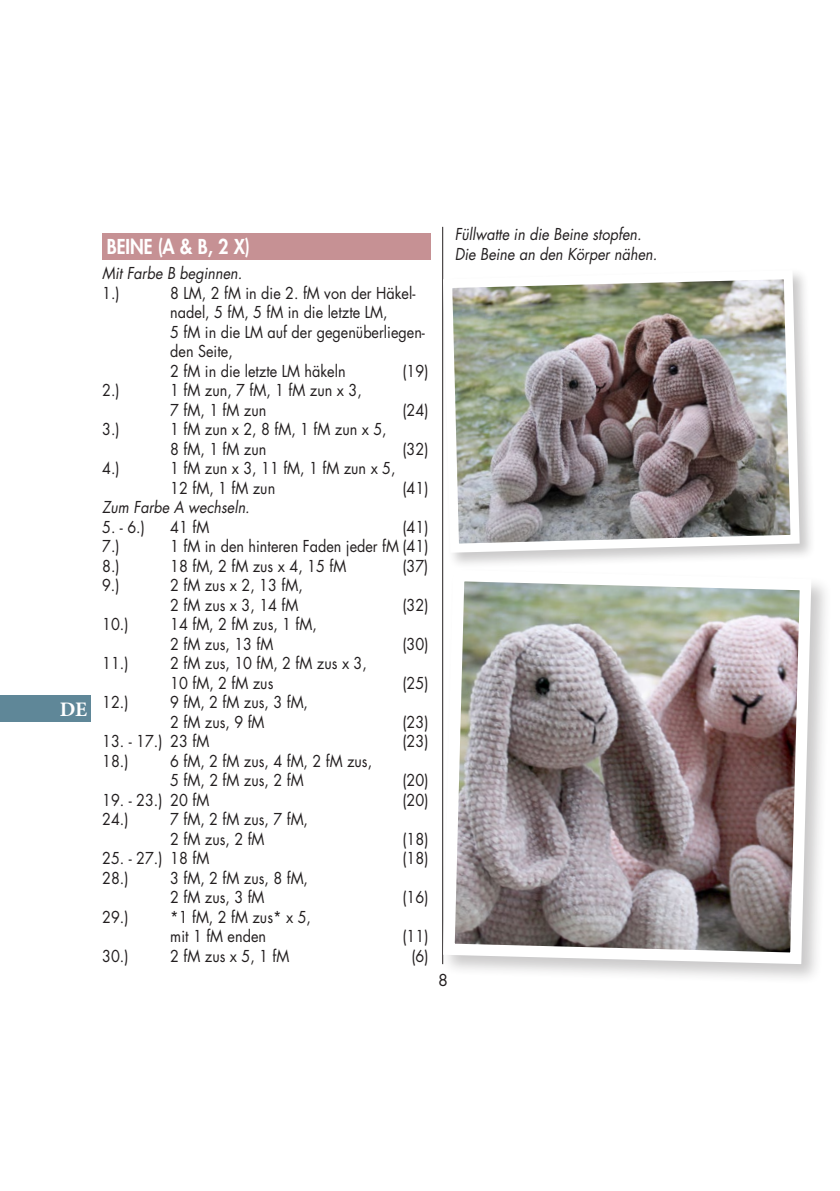
<style>
.page{position:relative;width:840px;height:1191px;background:#fff}
.page>*{position:absolute;margin:0;border:0;box-sizing:border-box;transform-origin:0 0}
.t1{font:700 20.6px "Minion Pro";color:#fff}
.t2{font:800 20px "Futura Std";color:#fff;scale:.9 1}
.t3{font:16px/19.4px "Futura Std";color:#231f20;scale:.9 1}
.t4{font:italic 16px/19.6px "Futura Std";color:#231f20;scale:.9 1}
.t5{font:16px "Futura Std";color:#231f20}
</style>
<div class="page">
<hr style="left:442px;top:227px;width:1px;height:737px;background:#231f20">
<div style="left:102px;top:233px;width:328px;height:26px;background:#c69194"></div>
<div style="left:0;top:695px;width:91px;height:27px;background:#5f8798"></div>
<div style="left:441px;top:268px;width:374px;height:301px;background:#231f20;opacity:.24"></div>
<img style="left:441px;top:265px;width:362px;height:292px">
<div style="left:440px;top:567px;width:391px;height:418px;background:#231f20;opacity:.24"></div>
<img style="left:440px;top:564px;width:376px;height:406px">
<p class="t1" style="left:60px;top:695px;width:29px">DE</p>
<p class="t2" style="left:107px;top:234px;width:160px">BEINE (A &amp; B, 2 X)</p>
<p class="t4" style="left:102px;top:263px;width:157px">Mit Farbe B beginnen.</p>
<p class="t3" style="left:102px;top:283px;width:21px">1.)</p>
<p class="t3" style="left:170px;top:283px;width:284px">8 LM, 2 fM in die 2. fM von der Häkel&shy;nadel, 5 fM, 5 fM in die letzte LM,<br>5 fM in die LM auf der gegenüberliegen&shy;den Seite,<br>2 fM in die letzte LM häkeln</p>
<p class="t3" style="left:402px;top:361px;width:30px">(19)</p>
<p class="t3" style="left:102px;top:381px;width:21px">2.)</p>
<p class="t3" style="left:170px;top:381px;width:214px">1 fM zun, 7 fM, 1 fM zun x 3,<br>7 fM, 1 fM zun</p>
<p class="t3" style="left:102px;top:420px;width:21px">3.)</p>
<p class="t3" style="left:170px;top:420px;width:242px">1 fM zun x 2, 8 fM, 1 fM zun x 5,<br>8 fM, 1 fM zun</p>
<p class="t3" style="left:102px;top:459px;width:21px">4.)</p>
<p class="t3" style="left:170px;top:459px;width:252px">1 fM zun x 3, 11 fM, 1 fM zun x 5,<br>12 fM, 1 fM zun</p>
<p class="t3" style="left:402px;top:400px;width:30px">(24)</p>
<p class="t3" style="left:402px;top:439px;width:30px">(32)</p>
<p class="t3" style="left:402px;top:478px;width:30px">(41)</p>
<p class="t4" style="left:102px;top:497px;width:165px">Zum Farbe A wechseln.</p>
<p class="t3" style="left:102px;top:517px;width:49px">5. - 6.)</p>
<p class="t3" style="left:170px;top:517px;width:45px">41 fM</p>
<p class="t3" style="left:402px;top:517px;width:30px">(41)</p>
<p class="t3" style="left:102px;top:537px;width:21px">7.)</p>
<p class="t3" style="left:170px;top:537px;width:288px">1 fM in den hinteren Faden jeder fM (41)</p>
<p class="t3" style="left:102px;top:556px;width:21px">8.)</p>
<p class="t3" style="left:170px;top:556px;width:197px">18 fM, 2 fM zus x 4, 15 fM</p>
<p class="t3" style="left:402px;top:556px;width:30px">(37)</p>
<p class="t3" style="left:102px;top:576px;width:21px">9.)</p>
<p class="t3" style="left:170px;top:576px;width:149px">2 fM zus x 2, 13 fM,<br>2 fM zus x 3, 14 fM</p>
<p class="t3" style="left:402px;top:595px;width:30px">(32)</p>
<p class="t3" style="left:102px;top:615px;width:31px">10.)</p>
<p class="t3" style="left:170px;top:615px;width:164px">14 fM, 2 fM zus, 1 fM,<br>2 fM zus, 13 fM</p>
<p class="t3" style="left:102px;top:654px;width:31px">11.)</p>
<p class="t3" style="left:170px;top:654px;width:220px">2 fM zus, 10 fM, 2 fM zus x 3,<br>10 fM, 2 fM zus</p>
<p class="t3" style="left:102px;top:693px;width:31px">12.)</p>
<p class="t3" style="left:170px;top:693px;width:154px">9 fM, 2 fM zus, 3 fM,<br>2 fM zus, 9 fM</p>
<p class="t3" style="left:402px;top:634px;width:30px">(30)</p>
<p class="t3" style="left:402px;top:673px;width:30px">(25)</p>
<p class="t3" style="left:402px;top:712px;width:30px">(23)</p>
<p class="t3" style="left:102px;top:732px;width:120px">13. - 17.) 23 fM</p>
<p class="t3" style="left:402px;top:732px;width:30px">(23)</p>
<p class="t3" style="left:102px;top:751px;width:31px">18.)</p>
<p class="t3" style="left:170px;top:751px;width:226px">6 fM, 2 fM zus, 4 fM, 2 fM zus,<br>5 fM, 2 fM zus, 2 fM</p>
<p class="t3" style="left:402px;top:771px;width:30px">(20)</p>
<p class="t3" style="left:102px;top:790px;width:120px">19. - 23.) 20 fM</p>
<p class="t3" style="left:402px;top:790px;width:30px">(20)</p>
<p class="t3" style="left:102px;top:810px;width:31px">24.)</p>
<p class="t3" style="left:170px;top:810px;width:154px">7 fM, 2 fM zus, 7 fM,<br>2 fM zus, 2 fM</p>
<p class="t3" style="left:402px;top:829px;width:30px">(18)</p>
<p class="t3" style="left:102px;top:849px;width:120px">25. - 27.) 18 fM</p>
<p class="t3" style="left:402px;top:849px;width:30px">(18)</p>
<p class="t3" style="left:102px;top:868px;width:31px">28.)</p>
<p class="t3" style="left:170px;top:868px;width:154px">3 fM, 2 fM zus, 8 fM,<br>2 fM zus, 3 fM</p>
<p class="t3" style="left:402px;top:888px;width:30px">(16)</p>
<p class="t3" style="left:102px;top:907px;width:31px">29.)</p>
<p class="t3" style="left:170px;top:907px;width:158px">*1 fM, 2 fM zus* x 5, mit 1 fM enden</p>
<p class="t3" style="left:402px;top:927px;width:30px">(11)</p>
<p class="t3" style="left:102px;top:946px;width:31px">30.)</p>
<p class="t3" style="left:170px;top:946px;width:134px">2 fM zus x 5, 1 fM</p>
<p class="t3" style="left:411px;top:946px;width:21px">(6)</p>
<p class="t4" style="left:454px;top:224px;width:226px">Füllwatte in die Beine stopfen.<br>Die Beine an den Körper nähen.</p>
<p class="t5" style="left:438px;top:969px;width:11px">8</p>
</div>
